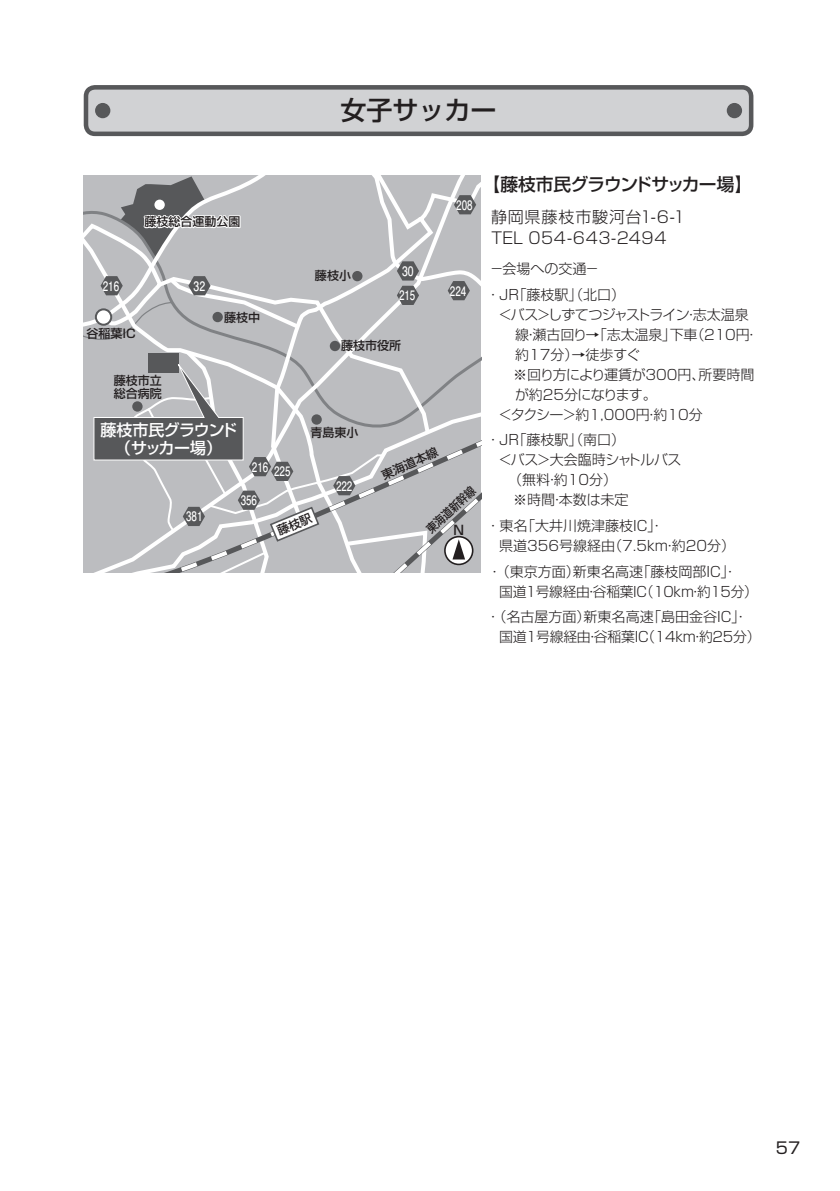
<style>
.page{position:relative;width:840px;height:1191px;background:#fff}
.page>*{position:absolute;margin:0;border:0;box-sizing:border-box;transform-origin:0 0}
.t1{font:500 26px "Shin Go Pro";color:#231f20}
.会場名{font:500 17.8px "Shin Go Pro";letter-spacing:-.035em;color:#231f20}
.t2{font:300 16px "Shin Go Pro";letter-spacing:.04em;color:#231f20}
.t3{font:500 16px/18px "Shin Go Pro";letter-spacing:-.045em;color:#fff;text-align:center}
.t4{font:16px "Shin Go Pro";color:#231f20}
.交通案内L2{font:300 14px/20px "Shin Go Pro";letter-spacing:-.01em;color:#231f20}
.交通案内L1{font:300 14px/20px "Shin Go Pro";letter-spacing:-.02em;color:#231f20}
.交通案内L1-2{font:300 14px/20px "Shin Go Pro";color:#231f20}
.交通見出し01{font:300 14px "Shin Go Pro";color:#231f20}
.t5{font:700 13px "Futo Go B101 Pro";color:#fff;scale:.75 1}
.t6{font:700 13px "Futo Go B101 Pro";color:#fff;scale:.8 1}
.t7{font:500 13px "Shin Go Pro";color:#231f20}
.t8{font:500 12px/13px "Shin Go Pro";color:#231f20}
.t9{font:500 12px "Shin Go Pro";color:#231f20;scale:.85 1}
</style>
<div class="page">
<div style="left:86px;top:87px;width:664px;height:47px;background:#d1d2d4;border-radius:9px"></div>
<div style="left:84px;top:85px;width:669px;height:51px;border:5px solid #57585a;border-radius:9px"></div>
<div style="left:95px;top:103px;width:15px;height:15px;background:#57585a;border-radius:50%"></div>
<div style="left:726px;top:103px;width:15px;height:15px;background:#57585a;border-radius:50%"></div>
<svg style="left:84px;top:176px;width:396px;height:397px;background:#b7b8bb"></svg>
<p class="t1" style="left:340px;top:89px;width:157px">女子サッカー</p>
<p class="t8" style="left:144px;top:214px;width:97px">藤枝総合運動公園</p>
<p class="t5" style="left:103px;top:275px;width:23px">216</p>
<p class="t8" style="left:86px;top:326px;width:51px">谷稲葉IC</p>
<p class="t6" style="left:193px;top:275px;width:16px">32</p>
<p class="t8" style="left:224px;top:309px;width:37px">藤枝中</p>
<p class="t8" style="left:114px;top:372px;width:50px">藤枝市立総合病院</p>
<p class="t3" style="left:100px;top:419px;width:138px">藤枝市民グラウンド（サッカー場）</p>
<p class="t5" style="left:252px;top:456px;width:23px">216</p>
<p class="t5" style="left:274px;top:461px;width:23px">225</p>
<p class="t5" style="left:186px;top:506px;width:23px">381</p>
<p class="t5" style="left:241px;top:490px;width:23px">356</p>
<p class="t8" style="left:315px;top:268px;width:37px">藤枝小</p>
<p class="t6" style="left:402px;top:260px;width:16px">30</p>
<p class="t5" style="left:456px;top:194px;width:23px">208</p>
<p class="t5" style="left:399px;top:285px;width:23px">215</p>
<p class="t5" style="left:449px;top:280px;width:23px">224</p>
<p class="t8" style="left:341px;top:338px;width:61px">藤枝市役所</p>
<p class="t8" style="left:310px;top:424px;width:49px">青島東小</p>
<p class="t5" style="left:336px;top:475px;width:23px">222</p>
<p class="t8" style="left:379px;top:468px;width:61px;rotate:-24deg">東海道本線</p>
<p class="t9" style="left:421px;top:523px;width:74px;rotate:-42deg">東海道新幹線</p>
<p class="t7" style="left:453px;top:519px;width:12px">N</p>
<p class="会場名" style="left:482px;top:170px;width:271px">【藤枝市民グラウンドサッカー場】</p>
<p class="t2" style="left:491px;top:204px;width:196px">静岡県藤枝市駿河台1-6-1</p>
<p class="t2" style="left:488px;top:224px;width:179px">ＴＥＬ 054-643-2494</p>
<p class="交通見出し01" style="left:489px;top:257px;width:111px">－会場への交通－</p>
<p class="交通案内L1-2" style="left:485px;top:282px;width:140px">・JR「藤枝駅」（北口）</p>
<p class="交通案内L2" style="left:515px;top:302px;width:244px;text-indent:-17px">＜バス＞しずてつジャストライン・志太温泉線・瀬古回り→「志太温泉」下車（210円・約17分）→徒歩すぐ</p>
<p class="交通案内L2" style="left:514px;top:362px;width:241px;text-indent:-16px">　※回り方により運賃が300円、所要時間が約25分になります。</p>
<p class="交通案内L2" style="left:498px;top:402px;width:205px">＜タクシー＞約1,000円・約10分</p>
<p class="交通案内L1-2" style="left:485px;top:428px;width:140px">・JR「藤枝駅」（南口）</p>
<p class="交通案内L2" style="left:508px;top:448px;width:174px;text-indent:-10px">＜バス＞大会臨時シャトルバス（無料・約10分）</p>
<p class="交通案内L2" style="left:499px;top:488px;width:131px">　※時間・本数は未定</p>
<p class="交通案内L1-2" style="left:499px;top:514px;width:237px;text-indent:-13px">・東名「大井川焼津藤枝IC」・<br>県道356号線経由（7.5km・約20分）</p>
<p class="交通案内L1" style="left:499px;top:559px;width:260px;text-indent:-8px">･ （東京方面）新東名高速「藤枝岡部IC」・<br>国道１号線経由・谷稲葉IC（10km・約15分）</p>
<p class="交通案内L1" style="left:499px;top:605px;width:263px;text-indent:-13px">・（名古屋方面）新東名高速「島田金谷IC」・国道１号線経由・谷稲葉IC（14km・約25分）</p>
<p class="t4" style="left:775px;top:1134px;width:26px">57</p>
</div>
